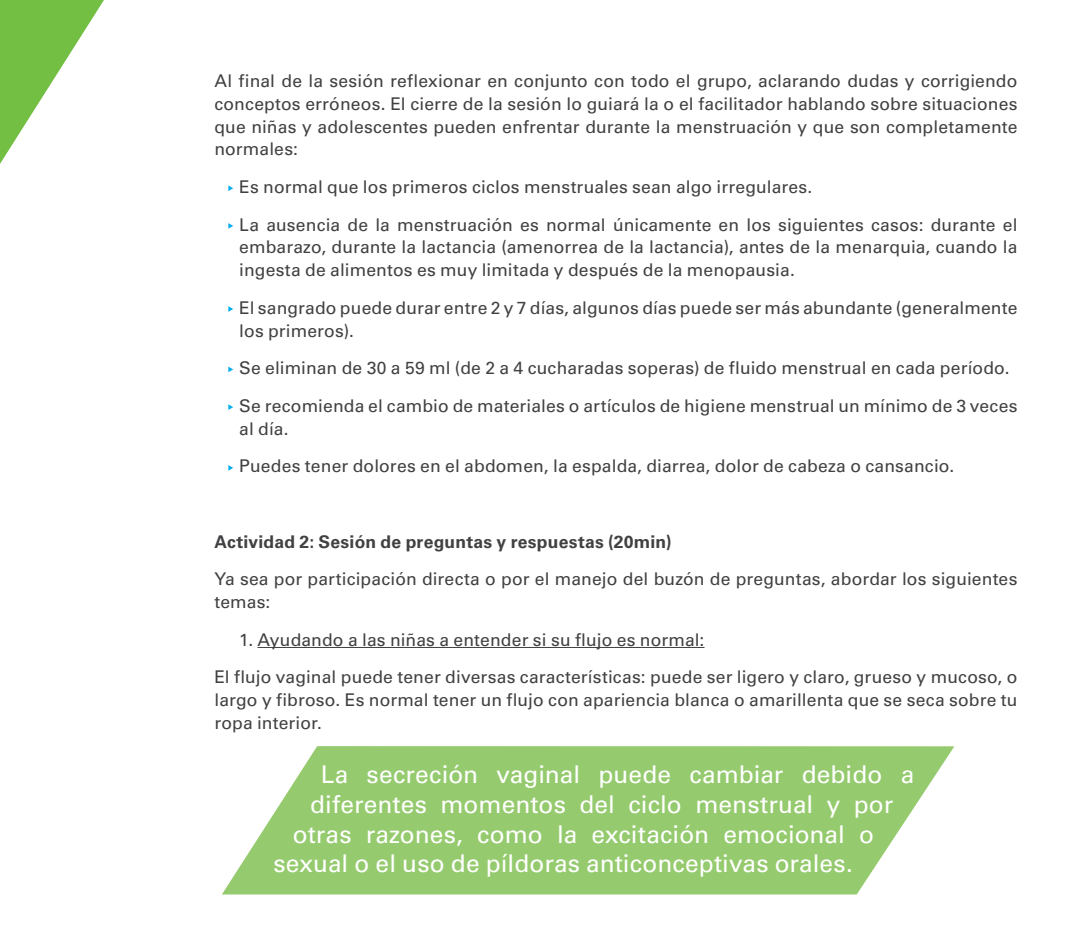
<style>
.page{position:relative;width:1092px;height:943px;background:#fff}
.page>*{position:absolute;margin:0;border:0;box-sizing:border-box;transform-origin:0 0}
.t1{font:24.5px "Univers LT Std";letter-spacing:.005em;color:#fff}
.t2{font:17.5px/22.8px "Univers LT Std";letter-spacing:.01em;color:#414042}
.t3{font:700 17.5px "Univers LT Std";letter-spacing:.015em;color:#414042}
</style>
<div class="page">
<svg style="left:0;top:0;width:104px;height:164px"></svg>
<hr style="left:257px;top:647px;width:447px;height:1px;background:#414042">
<svg style="left:228px;top:465px;width:5px;height:5px"></svg>
<svg style="left:228px;top:404px;width:5px;height:6px"></svg>
<svg style="left:228px;top:366px;width:5px;height:6px"></svg>
<svg style="left:228px;top:306px;width:5px;height:6px"></svg>
<svg style="left:228px;top:223px;width:5px;height:6px"></svg>
<svg style="left:228px;top:185px;width:5px;height:6px"></svg>
<svg style="left:222px;top:746px;width:732px;height:148px;background:#a3d181"></svg>
<p class="t2" style="left:214px;top:70px;width:804px;text-align:justify">Al final de la sesión reflexionar en conjunto con todo el grupo, aclarando dudas y corrigiendo conceptos erróneos. El cierre de la sesión lo guiará la o el facilitador hablando sobre situaciones que niñas y adolescentes pueden enfrentar durante la menstruación y que son completamente normales:</p>
<p class="t2" style="left:239px;top:168px;width:779px;line-height:37.6px">Es normal que los primeros ciclos menstruales sean algo irregulares.<br>La ausencia de la menstruación es normal únicamente en los siguientes casos: durante el</p>
<p class="t2" style="left:239px;top:236px;width:779px">embarazo, durante la lactancia (amenorrea de la lactancia), antes de la menarquia, cuando la ingesta de alimentos es muy limitada y después de la menopausia.</p>
<p class="t2" style="left:239px;top:296px;width:779px">El sangrado puede durar entre 2 y 7 días, algunos días puede ser más abundante (generalmente los primeros).</p>
<p class="t2" style="left:239px;top:349px;width:779px;line-height:37.6px">Se eliminan de 30 a 59 ml (de 2 a 4 cucharadas soperas) de fluido menstrual en cada período.<br>Se recomienda el cambio de materiales o artículos de higiene menstrual un mínimo de 3 veces</p>
<p class="t2" style="left:239px;top:410px;width:716px;line-height:37.6px">al día.<br>Puedes tener dolores en el abdomen, la espalda, diarrea, dolor de cabeza o cansancio.</p>
<p class="t3" style="left:214px;top:531px;width:459px">Actividad 2: Sesión de preguntas y respuestas (20min)</p>
<p class="t2" style="left:214px;top:567px;width:804px">Ya sea por participación directa o por el manejo del buzón de preguntas, abordar los siguientes temas:</p>
<p class="t2" style="left:214px;top:620px;width:804px;line-height:37.6px;text-indent:25px">1. Ayudando a las niñas a entender si su flujo es normal:<br>El flujo vaginal puede tener diversas características: puede ser ligero y claro, grueso y mucoso, o</p>
<p class="t2" style="left:214px;top:688px;width:804px">largo y fibroso. Es normal tener un flujo con apariencia blanca o amarillenta que se seca sobre tu ropa interior.</p>
<h1 class="t1" style="left:321px;top:759px;width:595px">La secreción vaginal puede cambiar debido a</h1>
<h1 class="t1" style="left:310px;top:789px;width:584px">diferentes momentos del ciclo menstrual y por</h1>
<h1 class="t1" style="left:293px;top:819px;width:583px">otras razones, como la excitación emocional o</h1>
<h1 class="t1" style="left:273px;top:849px;width:581px">sexual o el uso de píldoras anticonceptivas orales.</h1>
</div>
